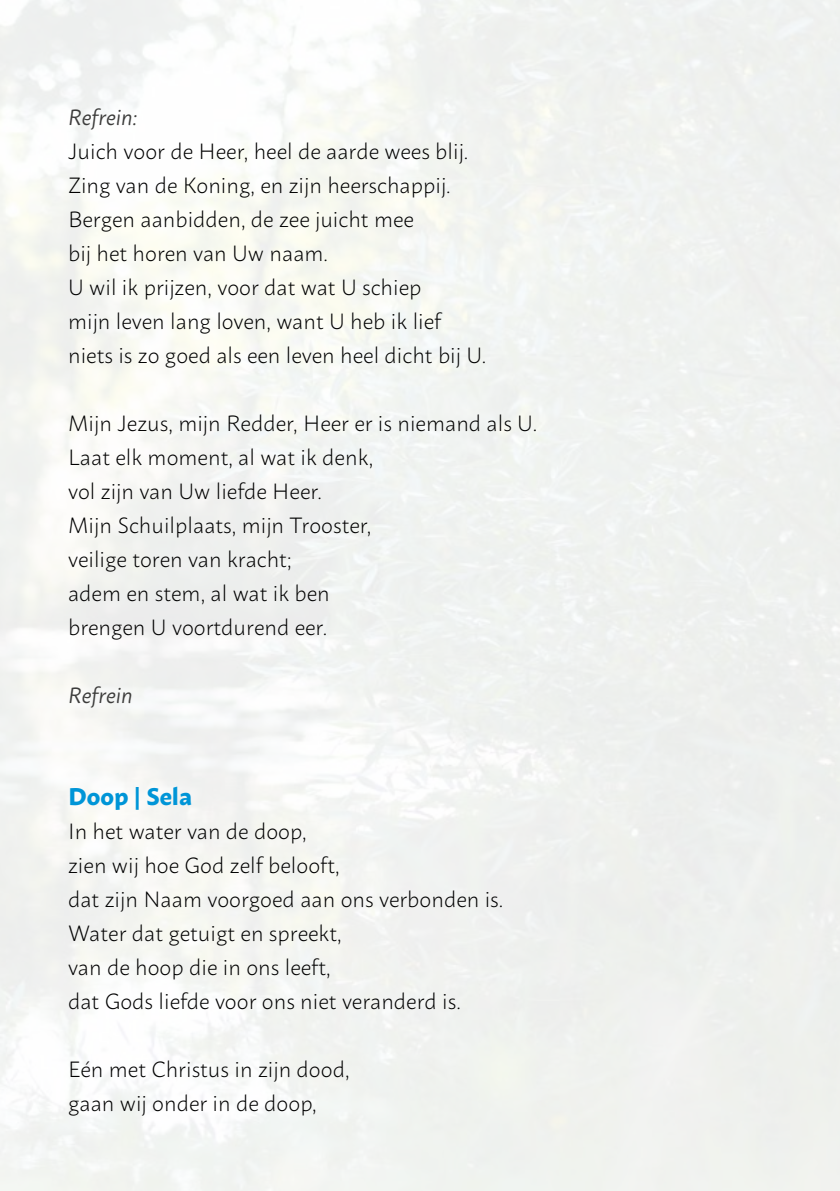
<style>
.page{position:relative;width:840px;height:1191px;background:#fff}
.page>*{position:absolute;margin:0;border:0;box-sizing:border-box;transform-origin:0 0}
.t1{font:700 24px "Macho";color:#0095d7}
.t2{font:300 22px/34px "Macho";color:#000}
.t3{font:italic 22px "Macho";color:#3c3c3b}
</style>
<div class="page">
<p class="t3" style="left:68px;top:98px;width:71px">Refrein:</p>
<p class="t2" style="left:68px;top:132px;width:419px">Juich voor de Heer, heel de aarde wees blij.<br>Zing van de Koning, en zijn heerschappij.<br>Bergen aanbidden, de zee juicht mee<br>bij het horen van Uw naam.<br>U wil ik prijzen, voor dat wat U schiep<br>mijn leven lang loven, want U heb ik lief niets is zo goed als een leven heel dicht bij U.</p>
<p class="t2" style="left:68px;top:404px;width:470px">Mijn Jezus, mijn Redder, Heer er is niemand als U.<br>Laat elk moment, al wat ik denk,<br>vol zijn van Uw liefde Heer.<br>Mijn Schuilplaats, mijn Trooster,<br>veilige toren van kracht;<br>adem en stem, al wat ik ben<br>brengen U voortdurend eer.</p>
<p class="t3" style="left:68px;top:676px;width:66px">Refrein</p>
<p class="t1" style="left:68px;top:775px;width:126px">Doop | Sela</p>
<p class="t2" style="left:68px;top:812px;width:436px">In het water van de doop,<br>zien wij hoe God zelf belooft,<br>dat zijn Naam voorgoed aan ons verbonden is.<br>Water dat getuigt en spreekt,<br>van de hoop die in ons leeft,<br>dat Gods liefde voor ons niet veranderd is.</p>
<p class="t2" style="left:68px;top:1050px;width:283px">Eén met Christus in zijn dood, gaan wij onder in de doop,</p>
</div>
